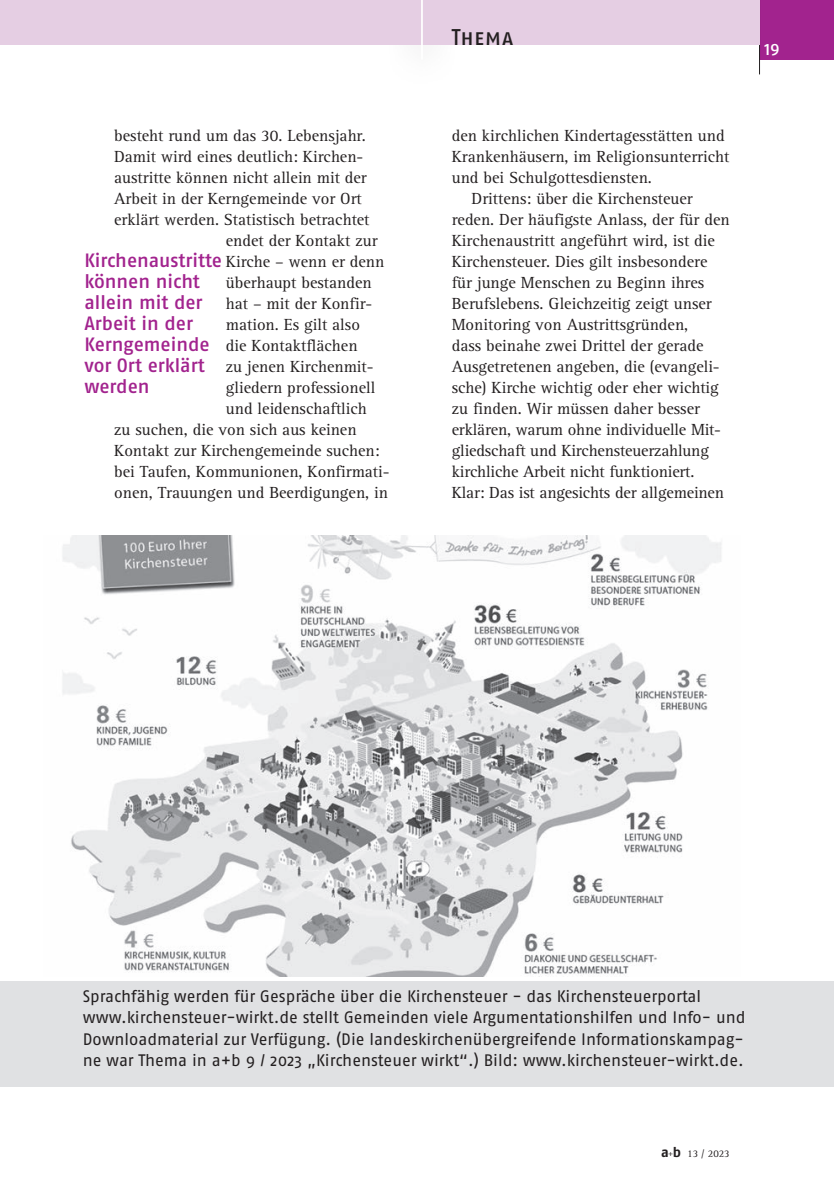
<style>
.page{position:relative;width:834px;height:1181px;background:#fff}
.page>*{position:absolute;margin:0;border:0;box-sizing:border-box;transform-origin:0 0}
.Kolumnenthema{font:500 condensed 22.75px "Fago OT";letter-spacing:.045em;color:#231f20}
._12_Einschub{font:500 19.25px/21px "Fago OT";letter-spacing:-.005em;color:#a2238e}
._01_copy_Einzug{font:16.62px/21px "Rotis Serif Pro";color:#231f20}
.Bildleg{font:16.62px/21px "Fago OT";letter-spacing:-.005em;color:#231f20}
.t1{font:500 16.62px "Fago OT";color:#fff}
.t2{font:10.5px "Rotis Serif Pro";color:#231f20}
.s1{font-family:"Fago OT";font-weight:700;font-size:14px}
</style>
<div class="page">
<div style="left:759px;top:0;width:74px;height:60px;background:#a2238e"></div>
<hr style="left:759px;top:0;width:1px;height:74px;background:#231f20">
<div style="left:0;top:981px;width:833px;height:105px;background:#e0e1e3"></div>
<img style="left:62px;top:535px;width:660px;height:441px">
<div style="left:422px;top:0;width:337px;height:45px;background:#e5cee3"></div>
<div style="left:0;top:0;width:421px;height:45px;background:#e5cee3"></div>
<hr style="left:421px;top:0;width:2px;height:60px;background:#fff">
<p class="_01_copy_Einzug" style="left:114px;top:125px;width:253px">besteht rund um das 30. Lebensjahr.</p>
<p class="_01_copy_Einzug" style="left:114px;top:146px;width:251px">Damit wird eines deutlich: Kirchen-</p>
<p class="_01_copy_Einzug" style="left:114px;top:167px;width:254px">austritte können nicht allein mit der</p>
<p class="_01_copy_Einzug" style="left:114px;top:188px;width:249px">Arbeit in der Kerngemeinde vor Ort</p>
<p class="_01_copy_Einzug" style="left:114px;top:209px;width:257px">erklärt werden. Statistisch betrachtet</p>
<p class="_01_copy_Einzug" style="left:226px;top:230px;width:153px">endet der Kontakt zur</p>
<p class="_01_copy_Einzug" style="left:226px;top:251px;width:160px">Kirche – wenn er denn</p>
<p class="_01_copy_Einzug" style="left:226px;top:272px;width:147px">überhaupt bestanden</p>
<p class="_01_copy_Einzug" style="left:226px;top:293px;width:148px">hat – mit der Konfir-</p>
<p class="_01_copy_Einzug" style="left:226px;top:314px;width:136px">mation. Es gilt also</p>
<p class="_01_copy_Einzug" style="left:226px;top:335px;width:133px">die Kontaktflächen</p>
<p class="_01_copy_Einzug" style="left:226px;top:356px;width:149px">zu jenen Kirchenmit-</p>
<p class="_01_copy_Einzug" style="left:226px;top:377px;width:151px">gliedern professionell</p>
<p class="_01_copy_Einzug" style="left:226px;top:398px;width:142px">und leidenschaftlich</p>
<p class="_01_copy_Einzug" style="left:114px;top:419px;width:244px">zu suchen, die von sich aus keinen</p>
<p class="_01_copy_Einzug" style="left:114px;top:440px;width:267px">Kontakt zur Kirchengemeinde suchen:</p>
<p class="_01_copy_Einzug" style="left:114px;top:461px;width:277px">bei Taufen, Kommunionen, Konfirmati-</p>
<p class="_01_copy_Einzug" style="left:114px;top:482px;width:275px">onen, Trauungen und Beerdigungen, in</p>
<p class="_12_Einschub" style="left:84px;top:250px;width:139px">Kirchenaustritte können nicht allein mit der<br>Arbeit in der<br>Kerngemeinde vor Ort erklärt werden</p>
<p class="Kolumnenthema" style="left:451px;top:23px;width:63px">Thema</p>
<p class="_01_copy_Einzug" style="left:451px;top:125px;width:279px">den kirchlichen Kindertagesstätten und<br>Krankenhäusern, im Religionsunterricht und bei Schulgottesdiensten.</p>
<p class="_01_copy_Einzug" style="left:451px;top:188px;width:279px;text-indent:20px">Drittens: über die Kirchensteuer reden. Der häufigste Anlass, der für den Kirchenaustritt angeführt wird, ist die Kirchensteuer. Dies gilt insbesondere für junge Menschen zu Beginn ihres Berufslebens. Gleichzeitig zeigt unser Monitoring von Austrittsgründen,<br>dass beinahe zwei Drittel der gerade Ausgetretenen angeben, die (evangeli&shy;sche) Kirche wichtig oder eher wichtig zu finden. Wir müssen daher besser erklären, warum ohne individuelle Mit&shy;gliedschaft und Kirchensteuerzahlung kirchliche Arbeit nicht funktioniert.<br>Klar: Das ist angesichts der allgemeinen</p>
<p class="t1" style="left:764px;top:39px;width:17px">19</p>
<p class="Bildleg" style="left:83px;top:986px;width:664px">Sprachfähig werden für Gespräche über die Kirchensteuer - das Kirchensteuerportal www.kirchensteuer-wirkt.de stellt Gemeinden viele Argumentationshilfen und Info- und Downloadmaterial zur Verfügung. (Die landeskirchenübergreifende Informationskampag&shy;ne war Thema in a+b 9 / 2023 „Kirchensteuer wirkt“.) Bild: www.kirchensteuer-wirkt.de.</p>
<p class="t2" style="left:661px;top:1147px;width:70px"><span class="s1">a</span><sup>+</sup><span class="s1">b</span> 13 / 2023</p>
</div>
